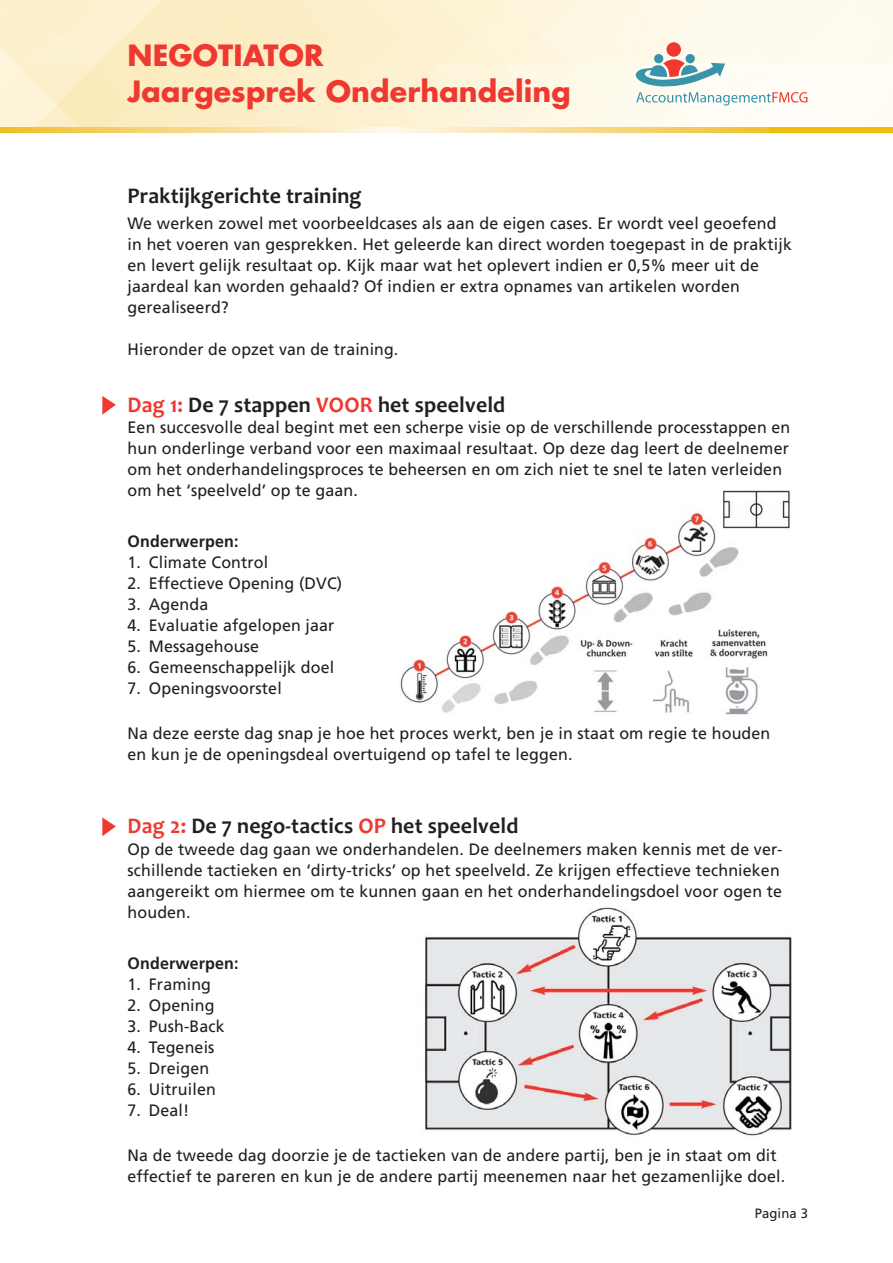
<style>
.page{position:relative;width:893px;height:1263px;background:#fff}
.page>*{position:absolute;margin:0;border:0;box-sizing:border-box;transform-origin:0 0}
.t1{font:700 28.5px/36px "Futura";letter-spacing:.005em;color:#ef3830}
.t2{font:700 22.5px "Candara";letter-spacing:.01em;color:#231f20}
.t3{font:16.5px/21px "Frutiger";letter-spacing:.01em;color:#231f20}
.t4{font:16.5px "Frutiger";letter-spacing:.01em;color:#231f20;scale:.96 1}
.t5{font:700 16.5px "Frutiger";letter-spacing:.01em;color:#231f20}
.t6{font:13.5px "Frutiger";letter-spacing:.01em;color:#231f20}
.s1{color:#ef3830}
</style>
<div class="page">
<img style="left:0;top:0;width:893px;height:128px">
<svg style="left:0;top:128px;width:769px;height:5px;background:#f6da8d"></svg>
<div style="left:769px;top:128px;width:124px;height:5px;background:#eebd08"></div>
<svg style="left:102px;top:396px;width:14px;height:19px"></svg>
<div style="left:666px;top:42px;width:15px;height:15px;background:#ef3830;border-radius:50%"></div>
<svg style="left:636px;top:54px;width:171px;height:52px"></svg>
<svg style="left:102px;top:817px;width:14px;height:19px"></svg>
<img style="left:400px;top:490px;width:390px;height:225px">
<img style="left:425px;top:907px;width:367px;height:229px">
<h1 class="t1" style="left:128px;top:40px;width:445px">NEGOTIATOR<br>Jaargesprek Onderhandeling</h1>
<h2 class="t2" style="left:128px;top:188px;width:236px">Praktijkgerichte training</h2>
<p class="t3" style="left:128px;top:214px;width:666px">We werken zowel met voorbeeldcases als aan de eigen cases. Er wordt veel geoefend in het voeren van gesprekken. Het geleerde kan direct worden toegepast in de praktijk en levert gelijk resultaat op. Kijk maar wat het oplevert indien er 0,5% meer uit de jaardeal kan worden gehaald? Of indien er extra opnames van artikelen worden gerealiseerd?</p>
<p class="t4" style="left:128px;top:343px;width:284px">Hieronder de opzet van de training.</p>
<h2 class="t2" style="left:128px;top:396px;width:379px"><span class="s1">Dag 1:</span> De 7 stappen <span class="s1">VOOR</span> het speelveld</h2>
<p class="t3" style="left:128px;top:418px;width:664px">Een succesvolle deal begint met een scherpe visie op de verschillende processtappen en hun onderlinge verband voor een maximaal resultaat. Op deze dag leert de deelnemer om het onderhandelingsproces te beheersen en om zich niet te snel te laten verleiden om het ‘speelveld’ op te gaan.</p>
<p class="t5" style="left:128px;top:535px;width:113px">Onderwerpen:</p>
<p class="t3" style="left:128px;top:553px;width:142px">1. Climate Control</p>
<p class="t3" style="left:128px;top:574px;width:216px">2. Effectieve Opening (DVC)</p>
<p class="t3" style="left:128px;top:595px;width:82px">3. Agenda</p>
<p class="t3" style="left:128px;top:616px;width:208px">4. Evaluatie afgelopen jaar</p>
<p class="t3" style="left:128px;top:637px;width:133px">5. Messagehouse</p>
<p class="t3" style="left:128px;top:658px;width:208px">6. Gemeenschappelijk doel</p>
<p class="t3" style="left:128px;top:679px;width:156px">7. Openingsvoorstel</p>
<p class="t3" style="left:128px;top:724px;width:644px">Na deze eerste dag snap je hoe het proces werkt, ben je in staat om regie te houden en kun je de openingsdeal overtuigend op tafel te leggen.</p>
<h2 class="t2" style="left:128px;top:818px;width:392px"><span class="s1">Dag 2:</span> De 7 nego-tactics <span class="s1">OP</span> het speelveld</h2>
<p class="t3" style="left:128px;top:839px;width:656px">Op de tweede dag gaan we onderhandelen. De deelnemers maken kennis met de ver&shy;schillende tactieken en ‘dirty-tricks’ op het speelveld. Ze krijgen effectieve technieken aangereikt om hiermee om te kunnen gaan en het onderhandelingsdoel voor ogen te houden.</p>
<p class="t5" style="left:128px;top:956px;width:113px">Onderwerpen:</p>
<p class="t3" style="left:128px;top:974px;width:85px">1. Framing</p>
<p class="t3" style="left:128px;top:995px;width:89px">2. Opening</p>
<p class="t3" style="left:128px;top:1016px;width:99px">3. Push-Back</p>
<p class="t3" style="left:128px;top:1037px;width:88px">4. Tegeneis</p>
<p class="t3" style="left:128px;top:1058px;width:83px">5. Dreigen</p>
<p class="t3" style="left:128px;top:1079px;width:90px">6. Uitruilen</p>
<p class="t3" style="left:128px;top:1100px;width:63px">7. Deal!</p>
<p class="t3" style="left:128px;top:1145px;width:659px">Na de tweede dag doorzie je de tactieken van de andere partij, ben je in staat om dit effectief te pareren en kun je de andere partij meenemen naar het gezamenlijke doel.</p>
<p class="t6" style="left:755px;top:1208px;width:55px">Pagina 3</p>
</div>
